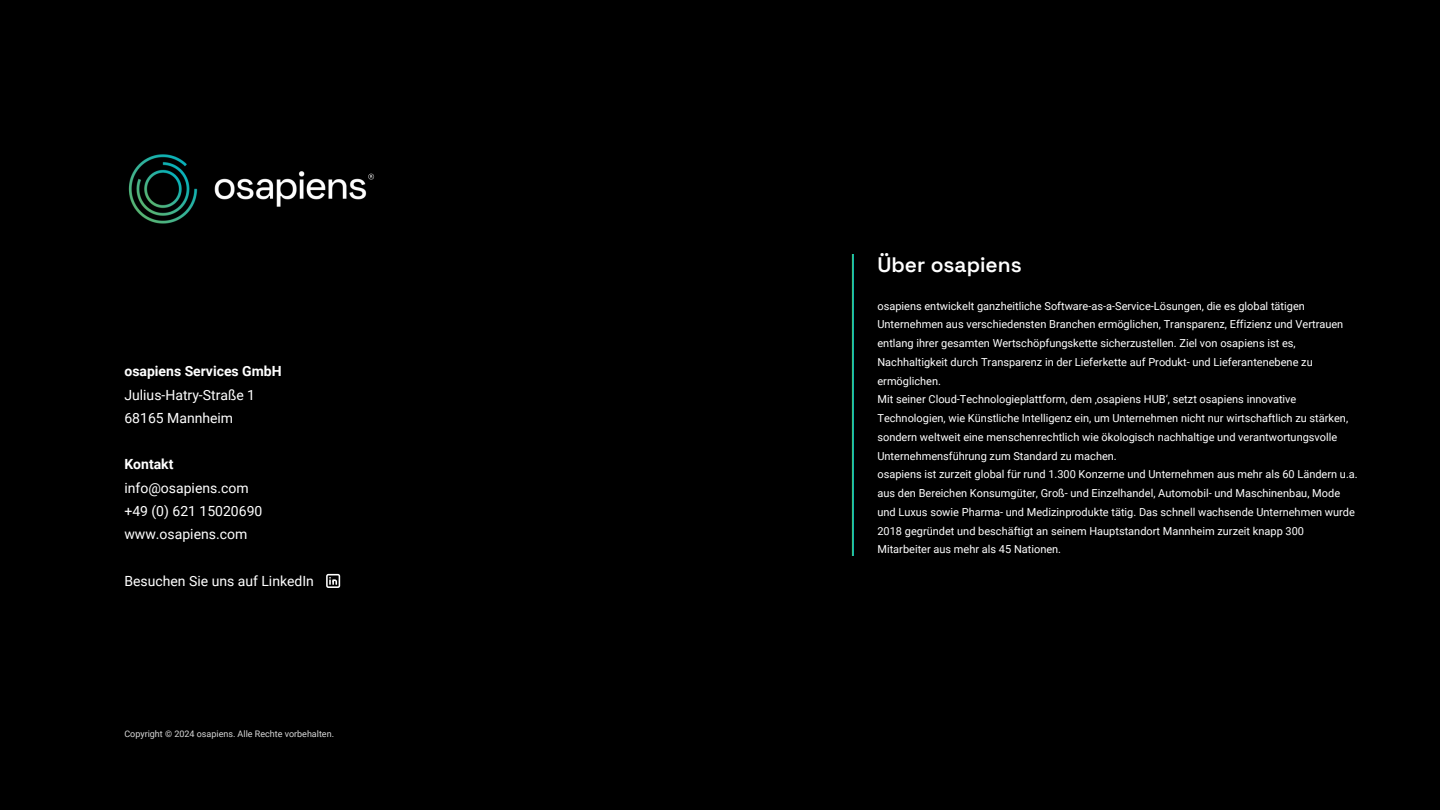
<style>
.page{position:relative;width:1440px;height:810px;background:#000}
.page>*{position:absolute;margin:0;border:0;box-sizing:border-box;transform-origin:0 0}
.t1{font:600 21px "Space Grotesk";color:#fff}
.t2{font:14px/23.2px "Roboto";color:#fff}
.t3{font:11px/18.8px "Roboto";color:#fff}
.t4{font:9px "Roboto";color:#d9d9d9}
.s1{font-weight:700}
</style>
<div class="page">
<img style="left:851px;top:254px;width:3px;height:302px">
<img style="left:128px;top:154px;width:247px;height:70px">
<svg style="left:326px;top:574px;width:14px;height:14px"></svg>
<h2 class="t2" style="left:124px;top:360px;width:159px"><span class="s1">osapiens Services GmbH<br></span>Julius-Hatry-Straße 1<br>68165 Mannheim</h2>
<h2 class="t2" style="left:124px;top:453px;width:139px"><span class="s1">Kontakt </span>info@osapiens.com +49 (0) 621 15020690 www.osapiens.com</h2>
<p class="t2" style="left:124px;top:569px;width:191px">Besuchen Sie uns auf LinkedIn</p>
<h3 class="t4" style="left:124px;top:729px;width:211px">Copyright © 2024 osapiens. Alle Rechte vorbehalten.</h3>
<p class="t1" style="left:877px;top:252px;width:146px">Über osapiens</p>
<h1 class="t3" style="left:877px;top:297px;width:482px">osapiens entwickelt ganzheitliche Software-as-a-Service-Lösungen, die es global tätigen Unternehmen aus verschiedensten Branchen ermöglichen, Transparenz, Effizienz und Vertrauen entlang ihrer gesamten Wertschöpfungskette sicherzustellen. Ziel von osapiens ist es, Nachhaltigkeit durch Transparenz in der Lieferkette auf Produkt- und Lieferantenebene zu ermöglichen.<br>Mit seiner Cloud-Technologieplattform, dem ‚osapiens HUB‘, setzt osapiens innovative Technologien, wie Künstliche Intelligenz ein, um Unternehmen nicht nur wirtschaftlich zu stärken, sondern weltweit eine menschenrechtlich wie ökologisch nachhaltige und verantwortungsvolle Unternehmensführung zum Standard zu machen.<br>osapiens ist zurzeit global für rund 1.300 Konzerne und Unternehmen aus mehr als 60 Ländern u.a. aus den Bereichen Konsumgüter, Groß- und Einzelhandel, Automobil- und Maschinenbau, Mode und Luxus sowie Pharma- und Medizinprodukte tätig. Das schnell wachsende Unternehmen wurde 2018 gegründet und beschäftigt an seinem Hauptstandort Mannheim zurzeit knapp 300<br>Mitarbeiter aus mehr als 45 Nationen.</h1>
</div>
